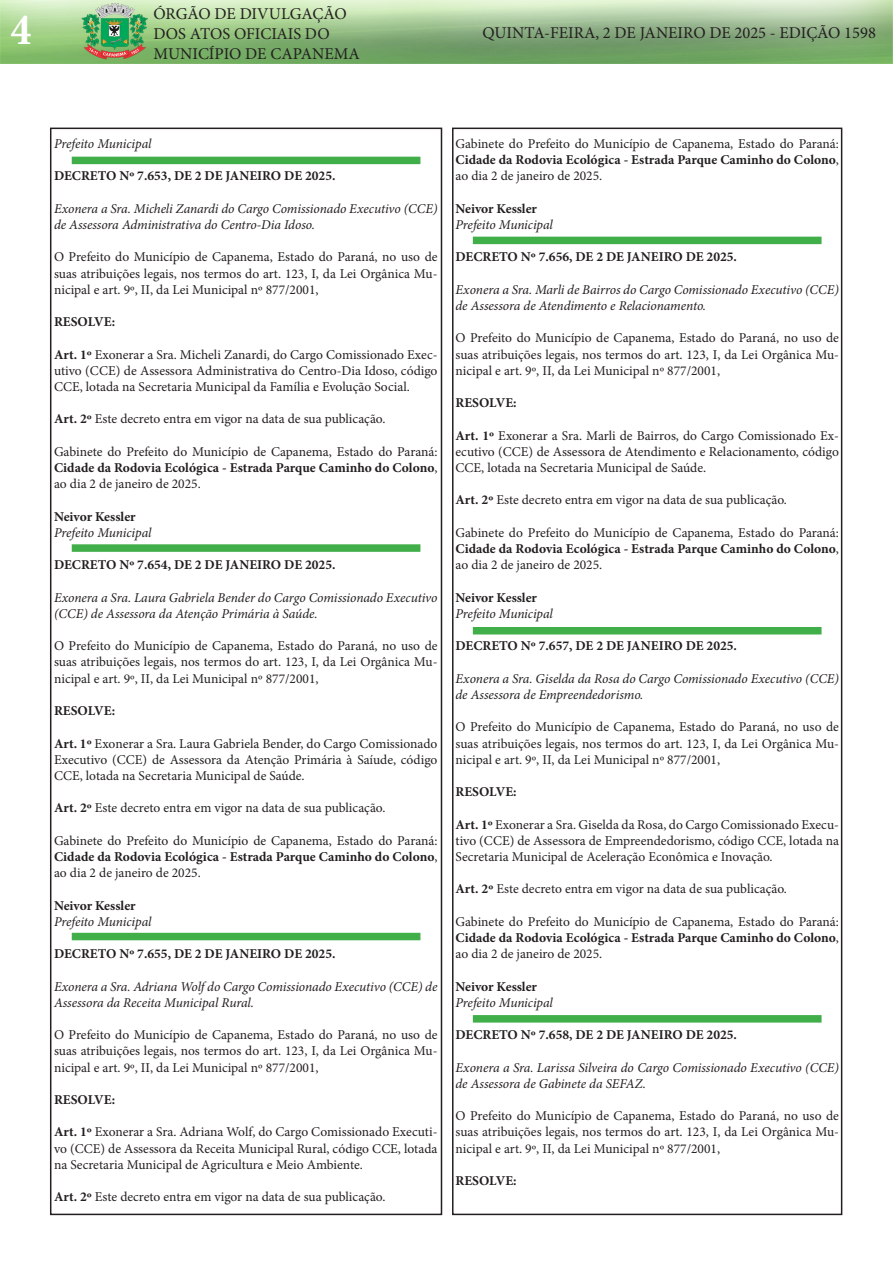
<style>
.page{position:relative;width:893px;height:1263px;background:#fff}
.page>*{position:absolute;margin:0;border:0;box-sizing:border-box;transform-origin:0 0}
.t1{font:700 condensed 45px "Minion Pro";color:#fff}
.t2{font:16.5px/19.8px "Minion Pro";color:#231f20}
.t3{font:13.5px/16.2px "Minion Pro";color:#231f20;text-align:justify}
.t4{font:italic 13.5px/16.2px "Minion Pro";letter-spacing:-.005em;color:#231f20}
.t5{font:700 13.5px "Minion Pro";color:#231f20}
.s1{font-weight:700}
</style>
<div class="page">
<div style="left:50px;top:128px;width:392px;height:1087px;border:2px solid #231f20"></div>
<img style="left:0;top:0;width:893px;height:64px">
<div style="left:452px;top:128px;width:390px;height:1087px;border:2px solid #231f20"></div>
<div style="left:72px;top:157px;width:348px;height:7px;background:#40ae49"></div>
<div style="left:72px;top:544px;width:348px;height:8px;background:#40ae49"></div>
<div style="left:72px;top:933px;width:348px;height:7px;background:#40ae49"></div>
<div style="left:473px;top:237px;width:348px;height:7px;background:#40ae49"></div>
<div style="left:473px;top:627px;width:348px;height:7px;background:#40ae49"></div>
<div style="left:473px;top:1015px;width:348px;height:7px;background:#40ae49"></div>
<h1 class="t1" style="left:11px;top:-1px;width:22px">4</h1>
<p class="t2" style="left:153px;top:4px;width:208px">ÓRGÃO DE DIVULGAÇÃO<br>DOS ATOS OFICIAIS DO<br>MUNICÍPIO DE CAPANEMA</p>
<p class="t2" style="left:482px;top:23px;width:395px">QUINTA-FEIRA, 2 DE JANEIRO DE 2025 - EDIÇÃO 1598</p>
<p class="t4" style="left:54px;top:136px;width:99px">Prefeito Municipal</p>
<p class="t5" style="left:54px;top:167px;width:283px">DECRETO Nº 7.653, DE 2 DE JANEIRO DE 2025.</p>
<p class="t4" style="left:54px;top:200px;width:385px">Exonera a Sra. Micheli Zanardi do Cargo Comissionado Executivo (CCE) de Assessora Administrativa do Centro-Dia Idoso.</p>
<p class="t3" style="left:54px;top:249px;width:385px">O Prefeito do Município de Capanema, Estado do Paraná, no uso de suas atribuições legais, nos termos do art. 123, I, da Lei Orgânica Mu&shy;nicipal e art. 9º, II, da Lei Municipal nº 877/2001,</p>
<p class="t5" style="left:54px;top:312px;width:63px">RESOLVE:</p>
<p class="t3" style="left:54px;top:346px;width:385px"><span class="s1">Art. 1º</span> Exonerar a Sra. Micheli Zanardi, do Cargo Comissionado Exec&shy;utivo (CCE) de Assessora Administrativa do Centro-Dia Idoso, código CCE, lotada na Secretaria Municipal da Família e Evolução Social.</p>
<p class="t3" style="left:54px;top:411px;width:333px"><span class="s1">Art. 2º</span> Este decreto entra em vigor na data de sua publicação.</p>
<p class="t3" style="left:54px;top:443px;width:385px">Gabinete do Prefeito do Município de Capanema, Estado do Paraná:<br><span class="s1">Cidade da Rodovia Ecológica - Estrada Parque Caminho do Colono</span>, ao dia 2 de janeiro de 2025.</p>
<p class="t5" style="left:54px;top:507px;width:83px">Neivor Kessler</p>
<p class="t4" style="left:54px;top:524px;width:99px">Prefeito Municipal</p>
<p class="t5" style="left:54px;top:555px;width:283px">DECRETO Nº 7.654, DE 2 DE JANEIRO DE 2025.</p>
<p class="t4" style="left:54px;top:589px;width:385px">Exonera a Sra. Laura Gabriela Bender do Cargo Comissionado Executivo (CCE) de Assessora da Atenção Primária à Saúde.</p>
<p class="t3" style="left:54px;top:638px;width:385px">O Prefeito do Município de Capanema, Estado do Paraná, no uso de suas atribuições legais, nos termos do art. 123, I, da Lei Orgânica Mu&shy;nicipal e art. 9º, II, da Lei Municipal nº 877/2001,</p>
<p class="t5" style="left:54px;top:701px;width:63px">RESOLVE:</p>
<p class="t3" style="left:54px;top:735px;width:385px"><span class="s1">Art. 1º</span> Exonerar a Sra. Laura Gabriela Bender, do Cargo Comissionado Executivo (CCE) de Assessora da Atenção Primária à Saíude, código CCE, lotada na Secretaria Municipal de Saúde.</p>
<p class="t3" style="left:54px;top:800px;width:333px"><span class="s1">Art. 2º</span> Este decreto entra em vigor na data de sua publicação.</p>
<p class="t3" style="left:54px;top:832px;width:385px">Gabinete do Prefeito do Município de Capanema, Estado do Paraná:<br><span class="s1">Cidade da Rodovia Ecológica - Estrada Parque Caminho do Colono</span>, ao dia 2 de janeiro de 2025.</p>
<p class="t5" style="left:54px;top:896px;width:83px">Neivor Kessler</p>
<p class="t4" style="left:54px;top:913px;width:99px">Prefeito Municipal</p>
<p class="t5" style="left:54px;top:944px;width:283px">DECRETO Nº 7.655, DE 2 DE JANEIRO DE 2025.</p>
<p class="t4" style="left:54px;top:978px;width:385px">Exonera a Sra. Adriana Wolf do Cargo Comissionado Executivo (CCE) de<br>Assessora da Receita Municipal Rural.</p>
<p class="t3" style="left:54px;top:1027px;width:385px">O Prefeito do Município de Capanema, Estado do Paraná, no uso de suas atribuições legais, nos termos do art. 123, I, da Lei Orgânica Mu&shy;nicipal e art. 9º, II, da Lei Municipal nº 877/2001,</p>
<p class="t5" style="left:54px;top:1090px;width:63px">RESOLVE:</p>
<p class="t3" style="left:54px;top:1124px;width:385px"><span class="s1">Art. 1º</span> Exonerar a Sra. Adriana Wolf, do Cargo Comissionado Executi&shy;vo (CCE) de Assessora da Receita Municipal Rural, código CCE, lotada na Secretaria Municipal de Agricultura e Meio Ambiente.</p>
<p class="t3" style="left:54px;top:1189px;width:333px"><span class="s1">Art. 2º</span> Este decreto entra em vigor na data de sua publicação.</p>
<p class="t3" style="left:455px;top:136px;width:385px">Gabinete do Prefeito do Município de Capanema, Estado do Paraná:<br><span class="s1">Cidade da Rodovia Ecológica - Estrada Parque Caminho do Colono</span>, ao dia 2 de janeiro de 2025.</p>
<p class="t5" style="left:455px;top:199px;width:83px">Neivor Kessler</p>
<p class="t4" style="left:455px;top:217px;width:99px">Prefeito Municipal</p>
<p class="t5" style="left:455px;top:248px;width:283px">DECRETO Nº 7.656, DE 2 DE JANEIRO DE 2025.</p>
<p class="t4" style="left:455px;top:281px;width:385px">Exonera a Sra. Marli de Bairros do Cargo Comissionado Executivo (CCE) de Assessora de Atendimento e Relacionamento.</p>
<p class="t3" style="left:455px;top:330px;width:385px">O Prefeito do Município de Capanema, Estado do Paraná, no uso de suas atribuições legais, nos termos do art. 123, I, da Lei Orgânica Mu&shy;nicipal e art. 9º, II, da Lei Municipal nº 877/2001,</p>
<p class="t5" style="left:455px;top:393px;width:63px">RESOLVE:</p>
<p class="t3" style="left:455px;top:427px;width:385px"><span class="s1">Art. 1º</span> Exonerar a Sra. Marli de Bairros, do Cargo Comissionado Ex&shy;ecutivo (CCE) de Assessora de Atendimento e Relacionamento, código CCE, lotada na Secretaria Municipal de Saúde.</p>
<p class="t3" style="left:455px;top:492px;width:333px"><span class="s1">Art. 2º</span> Este decreto entra em vigor na data de sua publicação.</p>
<p class="t3" style="left:455px;top:524px;width:385px">Gabinete do Prefeito do Município de Capanema, Estado do Paraná:<br><span class="s1">Cidade da Rodovia Ecológica - Estrada Parque Caminho do Colono</span>, ao dia 2 de janeiro de 2025.</p>
<p class="t5" style="left:455px;top:588px;width:83px">Neivor Kessler</p>
<p class="t4" style="left:455px;top:605px;width:99px">Prefeito Municipal</p>
<p class="t5" style="left:455px;top:636px;width:283px">DECRETO Nº 7.657, DE 2 DE JANEIRO DE 2025.</p>
<p class="t4" style="left:455px;top:670px;width:385px">Exonera a Sra. Giselda da Rosa do Cargo Comissionado Executivo (CCE) de Assessora de Empreendedorismo.</p>
<p class="t3" style="left:455px;top:719px;width:385px">O Prefeito do Município de Capanema, Estado do Paraná, no uso de suas atribuições legais, nos termos do art. 123, I, da Lei Orgânica Mu&shy;nicipal e art. 9º, II, da Lei Municipal nº 877/2001,</p>
<p class="t5" style="left:455px;top:782px;width:63px">RESOLVE:</p>
<p class="t3" style="left:455px;top:816px;width:385px"><span class="s1">Art. 1º</span> Exonerar a Sra. Giselda da Rosa, do Cargo Comissionado Execu&shy;tivo (CCE) de Assessora de Empreendedorismo, código CCE, lotada na Secretaria Municipal de Aceleração Econômica e Inovação.</p>
<p class="t3" style="left:455px;top:881px;width:333px"><span class="s1">Art. 2º</span> Este decreto entra em vigor na data de sua publicação.</p>
<p class="t3" style="left:455px;top:913px;width:385px">Gabinete do Prefeito do Município de Capanema, Estado do Paraná:<br><span class="s1">Cidade da Rodovia Ecológica - Estrada Parque Caminho do Colono</span>, ao dia 2 de janeiro de 2025.</p>
<p class="t5" style="left:455px;top:977px;width:83px">Neivor Kessler</p>
<p class="t4" style="left:455px;top:994px;width:99px">Prefeito Municipal</p>
<p class="t5" style="left:455px;top:1025px;width:283px">DECRETO Nº 7.658, DE 2 DE JANEIRO DE 2025.</p>
<p class="t4" style="left:455px;top:1059px;width:385px">Exonera a Sra. Larissa Silveira do Cargo Comissionado Executivo (CCE) de Assessora de Gabinete da SEFAZ.</p>
<p class="t3" style="left:455px;top:1108px;width:385px">O Prefeito do Município de Capanema, Estado do Paraná, no uso de suas atribuições legais, nos termos do art. 123, I, da Lei Orgânica Mu&shy;nicipal e art. 9º, II, da Lei Municipal nº 877/2001,</p>
<p class="t5" style="left:455px;top:1171px;width:63px">RESOLVE:</p>
</div>
